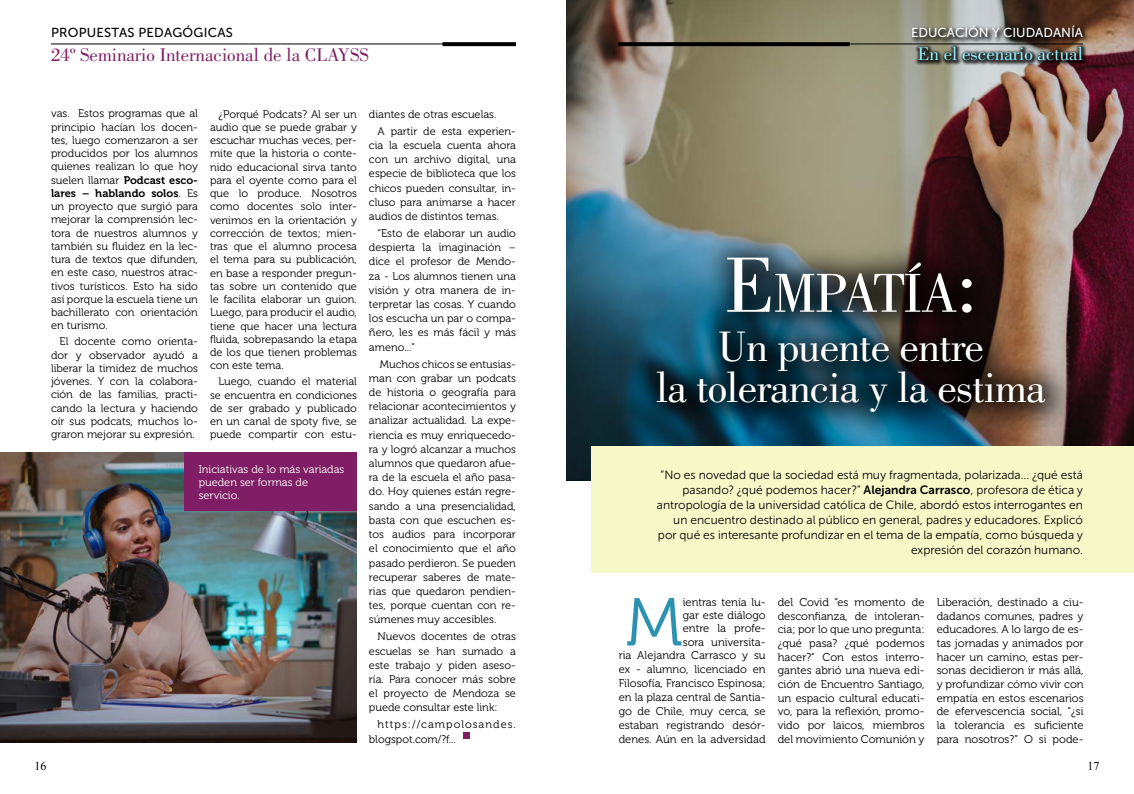
<style>
.page{position:relative;width:1134px;height:794px;background:#fff}
.page>*{position:absolute;margin:0;border:0;box-sizing:border-box;transform-origin:0 0}
.t1{font:67.5px "Museo 300";color:#2d91b2}
.t2{font:56.7px "Bodoni Std";letter-spacing:-.03em;color:#fff}
.t3{font:44px/41px "Bodoni Std";letter-spacing:-.02em;color:#fff;text-align:center}
.t4{font:19px "Bodoni Std";color:#7f1e65}
.t5{font:19px "Bodoni Std";color:#95f2ff}
.t6{font:13px "Museo Sans 500";letter-spacing:.02em;color:#000}
.t7{font:13px "Museo Sans 500";color:#fff}
.t8{font:12px/15px "Museo Sans Cyrl W03 300";color:#000;text-align:right}
.t9{font:12px "Times New Roman";color:#000}
.t10{font:11.2px/13.7px "Museo 300";color:#000;text-align:justify}
.t11{font:11px/13.2px "Museo 300";color:#000;text-align:justify}
.t12{font:11px/13.2px "Museo 300";color:#fff}
.t13{font:11px/14.2px "Museo 300";letter-spacing:.095em;color:#000}
.t14{font:11px "Museo 700";color:#000}
.s1{font-family:"Museo 700"}
.s2{font-family:"Museo 300"}
.s3{font-size:81px}
.s4{font-family:"Museo Sans Cyrl W03 700"}
</style>
<div class="page">
<img style="left:567px;top:0;width:567px;height:480px">
<div style="left:910px;top:23px;width:179px;height:21px;background:#000;opacity:.75"></div>
<div style="left:914px;top:43px;width:174px;height:23px;background:#000;opacity:.75"></div>
<hr style="left:51px;top:44px;width:437px;height:1px;background:#000">
<hr style="left:646px;top:44px;width:437px;height:1px;background:#000">
<svg style="left:442px;top:42px;width:74px;height:4px"></svg>
<svg style="left:618px;top:42px;width:232px;height:4px"></svg>
<div style="left:629px;top:229px;width:448px;height:214px;background:#000;opacity:.74"></div>
<div style="left:592px;top:446px;width:542px;height:126px;background:#f7f8c8"></div>
<div style="left:463px;top:732px;width:6px;height:7px;background:#7f1e65"></div>
<img style="left:0;top:452px;width:357px;height:290px">
<div style="left:184px;top:452px;width:173px;height:58px;background:#7f1e64"></div>
<p class="t6" style="left:51px;top:26px;width:183px">PROPUESTAS PEDAGÓGICAS</p>
<p class="t7" style="left:911px;top:26px;width:173px">EDUCACIÓN Y CIUDADANÍA</p>
<h3 class="t4" style="left:51px;top:44px;width:319px">24º Seminario Internacional de la CLAYSS</h3>
<h3 class="t5" style="left:918px;top:43px;width:167px">En el escenario actual</h3>
<p class="t11" style="left:51px;top:107px;width:148px">vas. Estos programas que al principio hacían los docen&shy;tes, luego comenzaron a ser producidos por los alumnos quienes realizan lo que hoy suelen llamar <span class="s1">Podcast esco-</span></p>
<p class="t14" style="left:51px;top:187px;width:148px">lares – hablando solos<span class="s2">. Es</span></p>
<p class="t11" style="left:51px;top:200px;width:148px">un proyecto que surgió para mejorar la comprensión lec&shy;tora de nuestros alumnos y también su fluidez en la lec&shy;tura de textos que difunden, en este caso, nuestros atrac&shy;tivos turísticos. Esto ha sido así porque la escuela tiene un bachillerato con orientación en turismo.</p>
<p class="t11" style="left:51px;top:335px;width:148px;text-indent:9px">El docente como orienta&shy;dor y observador ayudó a liberar la timidez de muchos jóvenes. Y con la colabora&shy;ción de las familias, practi&shy;cando la lectura y haciendo oír sus podcats, muchos lo&shy;graron mejorar su expresión.</p>
<p class="t11" style="left:210px;top:107px;width:148px;text-indent:9px">¿Porqué Podcats? Al ser un audio que se puede grabar y escuchar muchas veces, per&shy;mite que la historia o conte&shy;nido educacional sirva tanto para el oyente como para el que lo produce. Nosotros como docentes solo inter&shy;venimos en la orientación y corrección de textos; mien&shy;tras que el alumno procesa el tema para su publicación, en base a responder pregun&shy;tas sobre un contenido que le facilita elaborar un guion.<br>Luego, para producir el audio, tiene que hacer una lectura fluida, sobrepasando la etapa de los que tienen problemas con este tema.</p>
<p class="t11" style="left:210px;top:375px;width:148px;text-indent:9px">Luego, cuando el material se encuentra en condiciones de ser grabado y publicado en un canal de spoty five, se puede compartir con estu-</p>
<p class="t12" style="left:199px;top:462px;width:147px">Iniciativas de lo más variadas pueden ser formas de servicio.</p>
<p class="t11" style="left:377px;top:106px;width:140px;line-height:17px;text-indent:-9px">diantes de otras escuelas.<br>A partir de esta experien-</p>
<p class="t11" style="left:369px;top:138px;width:148px;line-height:14.2px">cia la escuela cuenta ahora con un archivo digital, una especie de biblioteca que los chicos pueden consultar, in&shy;cluso para animarse a hacer audios de distintos temas.</p>
<p class="t11" style="left:369px;top:226px;width:148px;line-height:14.2px;text-indent:9px">“Esto de elaborar un audio despierta la imaginación – dice el profesor de Mendo&shy;za - Los alumnos tienen una visión y otra manera de in&shy;terpretar las cosas. Y cuando los escucha un par o compa&shy;ñero, les es más fácil y más ameno...”</p>
<p class="t11" style="left:369px;top:357px;width:148px;line-height:14.2px;text-indent:11px">Muchos chicos se entusias&shy;man con grabar un podcats de historia o geografía para relacionar acontecimientos y analizar actualidad. La expe&shy;riencia es muy enriquecedo&shy;ra y logró alcanzar a muchos alumnos que quedaron afue&shy;ra de la escuela el año pasa&shy;do. Hoy quienes están regre&shy;sando a una presencialidad, basta con que escuchen es&shy;tos audios para incorporar el conocimiento que el año pasado perdieron. Se pueden recuperar saberes de mate&shy;rias que quedaron pendien&shy;tes, porque cuentan con re&shy;súmenes muy accesibles.</p>
<p class="t11" style="left:369px;top:629px;width:148px;line-height:14.2px;text-indent:9px">Nuevos docentes de otras escuelas se han sumado a este trabajo y piden aseso&shy;ría. Para conocer más sobre el proyecto de Mendoza se puede consultar este link:</p>
<p class="t13" style="left:369px;top:718px;width:148px;text-indent:9px">https://campolosandes. blogspot.com/?f...</p>
<h2 class="t2" style="left:725px;top:261px;width:254px"><span class="s3">E</span>MPATÍA<span class="s3">:</span></h2>
<h3 class="t3" style="left:656px;top:327px;width:391px">Un puente entre<br>la tolerancia y la estima</h3>
<p class="t8" style="left:657px;top:467px;width:428px">“No es novedad que la sociedad está muy fragmentada, polarizada… ¿qué está pasando? ¿qué podemos hacer?” <span class="s4">Alejandra Carrasco</span>, profesora de ética y antropología de la universidad católica de Chile, abordó estos interrogantes en un encuentro destinado al público en general, padres y educadores. Explicó por qué es interesante profundizar en el tema de la empatía, como búsqueda y expresión del corazón humano.</p>
<p class="t10" style="left:619px;top:595px;width:148px;text-align:right">ientras tenía lu-<br>gar este diálogo<br>entre la profe-<br>sora universita-<br>ria Alejandra Carrasco y su ex - alumno, licenciado en<br>Filosofía, Francisco Espinosa; en la plaza central de Santia&shy;go de Chile, muy cerca, se estaban registrando desór&shy;denes. Aún en la adversidad</p>
<p class="t10" style="left:778px;top:595px;width:148px">del Covid “es momento de desconfianza, de intoleran&shy;cia; por lo que uno pregunta: ¿qué pasa? ¿qué podemos hacer?” Con estos interro&shy;gantes abrió una nueva edi&shy;ción de Encuentro Santiago, un espacio cultural educati&shy;vo, para la reflexión, promo&shy;vido por laicos, miembros del movimiento Comunión y</p>
<p class="t10" style="left:937px;top:595px;width:148px">Liberación, destinado a ciu&shy;dadanos comunes, padres y educadores. A lo largo de es&shy;tas jornadas y animados por hacer un camino, estas per&shy;sonas decidieron ir más allá, y profundizar cómo vivir con empatía en estos escenarios de efervescencia social, “¿si la tolerancia es suficiente para nosotros?” O si pode-</p>
<h1 class="t1" style="left:626px;top:586px;width:59px">M</h1>
<p class="t9" style="left:35px;top:758px;width:13px">16</p>
<p class="t9" style="left:1087px;top:758px;width:13px">17</p>
</div>
